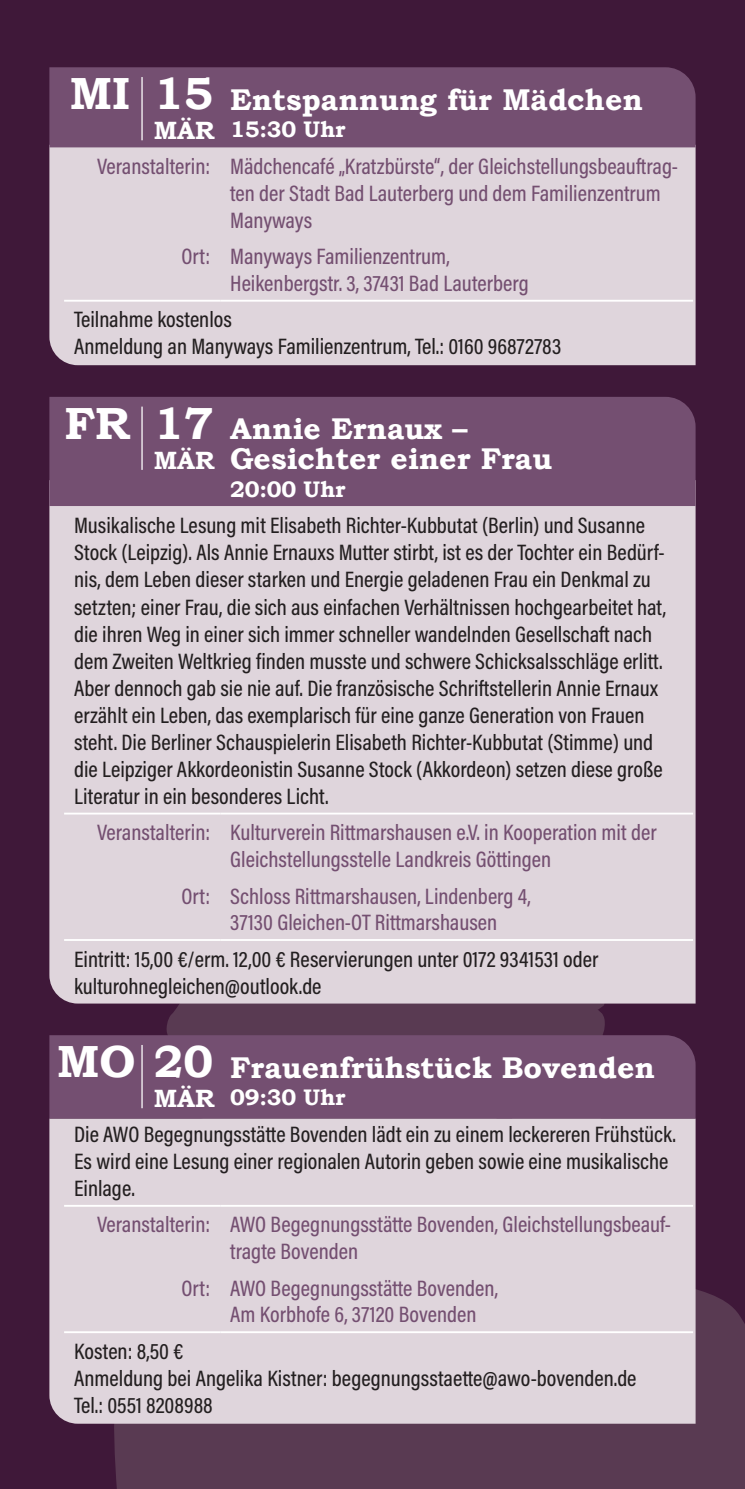
<style>
.page{position:relative;width:745px;height:1489px;background:#fff}
.page>*{position:absolute;margin:0;border:0;box-sizing:border-box;transform-origin:0 0}
.t1{font:700 45px "Bookman Old Style";color:#fff}
.t2{font:700 30px/30px "Bookman Old Style";color:#fff}
.t3{font:700 25px "Bookman Old Style";color:#fff}
.t4{font:500 22.5px/27px "Acumin Pro Cond";color:#231f20}
.t5{font:500 22.5px/27px "Acumin Pro Cond";color:#744f71}
.t6{font:700 22.5px "Bookman Old Style";letter-spacing:-.01em;color:#fff}
</style>
<div class="page">
<div style="left:0;top:0;width:744px;height:1488px;background:#3f1839"></div>
<svg style="left:112px;top:765px;width:632px;height:723px;fill:#593a52"></svg>
<div style="left:49px;top:147px;width:646px;height:218px;background:#dfd5dc"></div>
<div style="left:49px;top:67px;width:646px;height:80px;background:#744f71"></div>
<hr style="left:64px;top:300px;width:156px;height:1px;background:#fff">
<hr style="left:220px;top:300px;width:472px;height:1px;background:#fff">
<div style="left:56px;top:77px;width:74px;height:38px;background:#744f71"></div>
<hr style="left:141px;top:77px;width:1px;height:63px;background:#fff">
<div style="left:49px;top:1118px;width:646px;height:305px;background:#dfd5dc"></div>
<div style="left:49px;top:1035px;width:646px;height:83px;background:#744f71"></div>
<hr style="left:64px;top:1331px;width:156px;height:1px;background:#fff">
<hr style="left:220px;top:1331px;width:472px;height:1px;background:#fff">
<hr style="left:64px;top:1204px;width:156px;height:2px;background:#fff">
<hr style="left:220px;top:1204px;width:472px;height:2px;background:#fff">
<hr style="left:141px;top:1044px;width:1px;height:64px;background:#fff">
<div style="left:49px;top:506px;width:646px;height:497px;background:#dfd5dc"></div>
<div style="left:49px;top:397px;width:646px;height:109px;background:#744f71"></div>
<hr style="left:64px;top:939px;width:156px;height:1px;background:#fff">
<hr style="left:220px;top:939px;width:472px;height:1px;background:#fff">
<hr style="left:64px;top:812px;width:156px;height:2px;background:#fff">
<hr style="left:220px;top:812px;width:472px;height:2px;background:#fff">
<hr style="left:141px;top:406px;width:1px;height:64px;background:#fff">
<h1 class="t1" style="left:70px;top:61px;width:145px">MI 15</h1>
<p class="t3" style="left:154px;top:113px;width:63px">MÄR</p>
<h2 class="t2" style="left:230px;top:84px;width:414px">Entspannung für Mädchen</h2>
<p class="t6" style="left:230px;top:113px;width:117px">15:30 Uhr</p>
<p class="t5" style="left:230px;top:152px;width:449px;text-indent:-133px">Veranstalterin: Mädchencafé „Kratzbürste“, der Gleichstellungsbeauftrag&shy;ten der Stadt Bad Lauterberg und dem Familienzentrum<br>Manyways</p>
<p class="t5" style="left:230px;top:243px;width:300px;line-height:26.2px;text-indent:-49px">Ort: Manyways Familienzentrum,<br>Heikenbergstr. 3, 37431 Bad Lauterberg</p>
<p class="t4" style="left:74px;top:305px;width:488px">Teilnahme kostenlos<br>Anmeldung an Manyways Familienzentrum, Tel.: 0160 96872783</p>
<h1 class="t1" style="left:64px;top:391px;width:150px">FR 17</h1>
<p class="t3" style="left:154px;top:442px;width:63px">MÄR</p>
<h2 class="t2" style="left:230px;top:414px;width:323px">Annie Ernaux –<br>Gesichter einer Frau</h2>
<p class="t6" style="left:230px;top:473px;width:117px">20:00 Uhr</p>
<p class="t4" style="left:74px;top:511px;width:593px">Musikalische Lesung mit Elisabeth Richter-Kubbutat (Berlin) und Susanne Stock (Leipzig). Als Annie Ernauxs Mutter stirbt, ist es der Tochter ein Bedürf&shy;nis, dem Leben dieser starken und Energie geladenen Frau ein Denkmal zu setzten; einer Frau, die sich aus einfachen Verhältnissen hochgearbeitet hat, die ihren Weg in einer sich immer schneller wandelnden Gesellschaft nach dem Zweiten Weltkrieg finden musste und schwere Schicksalsschläge erlitt.<br>Aber dennoch gab sie nie auf. Die französische Schriftstellerin Annie Ernaux erzählt ein Leben, das exemplarisch für eine ganze Generation von Frauen steht. Die Berliner Schauspielerin Elisabeth Richter-Kubbutat (Stimme) und die Leipziger Akkordeonistin Susanne Stock (Akkordeon) setzen diese große Literatur in ein besonderes Licht.</p>
<p class="t5" style="left:230px;top:818px;width:428px;text-indent:-133px">Veranstalterin: Kulturverein Rittmarshausen e.V. in Kooperation mit der<br>Gleichstellungsstelle Landkreis Göttingen</p>
<p class="t5" style="left:230px;top:882px;width:302px;line-height:26.2px;text-indent:-49px">Ort: Schloss Rittmarshausen, Lindenberg 4,<br>37130 Gleichen-OT Rittmarshausen</p>
<p class="t4" style="left:74px;top:944px;width:525px">Eintritt: 15,00 €/erm. 12,00 € Reservierungen unter 0172 9341531 oder kulturohnegleichen@outlook.de</p>
<h1 class="t1" style="left:57px;top:1029px;width:157px">MO 20</h1>
<p class="t3" style="left:154px;top:1080px;width:63px">MÄR</p>
<h2 class="t2" style="left:230px;top:1052px;width:426px">Frauenfrühstück Bovenden</h2>
<p class="t6" style="left:230px;top:1081px;width:117px">09:30 Uhr</p>
<p class="t4" style="left:74px;top:1119px;width:603px">Die AWO Begegnungsstätte Bovenden lädt ein zu einem leckereren Frühstück.<br>Es wird eine Lesung einer regionalen Autorin geben sowie eine musikalische<br>Einlage.</p>
<p class="t5" style="left:230px;top:1210px;width:442px;text-indent:-133px">Veranstalterin: AWO Begegnungsstätte Bovenden, Gleichstellungsbeauf&shy;tragte Bovenden</p>
<p class="t5" style="left:230px;top:1274px;width:269px;line-height:26.2px;text-indent:-49px">Ort: AWO Begegnungsstätte Bovenden,<br>Am Korbhofe 6, 37120 Bovenden</p>
<p class="t4" style="left:74px;top:1336px;width:563px">Kosten: 8,50 €<br>Anmeldung bei Angelika Kistner: begegnungsstaette@awo-bovenden.de<br>Tel.: 0551 8208988</p>
</div>
